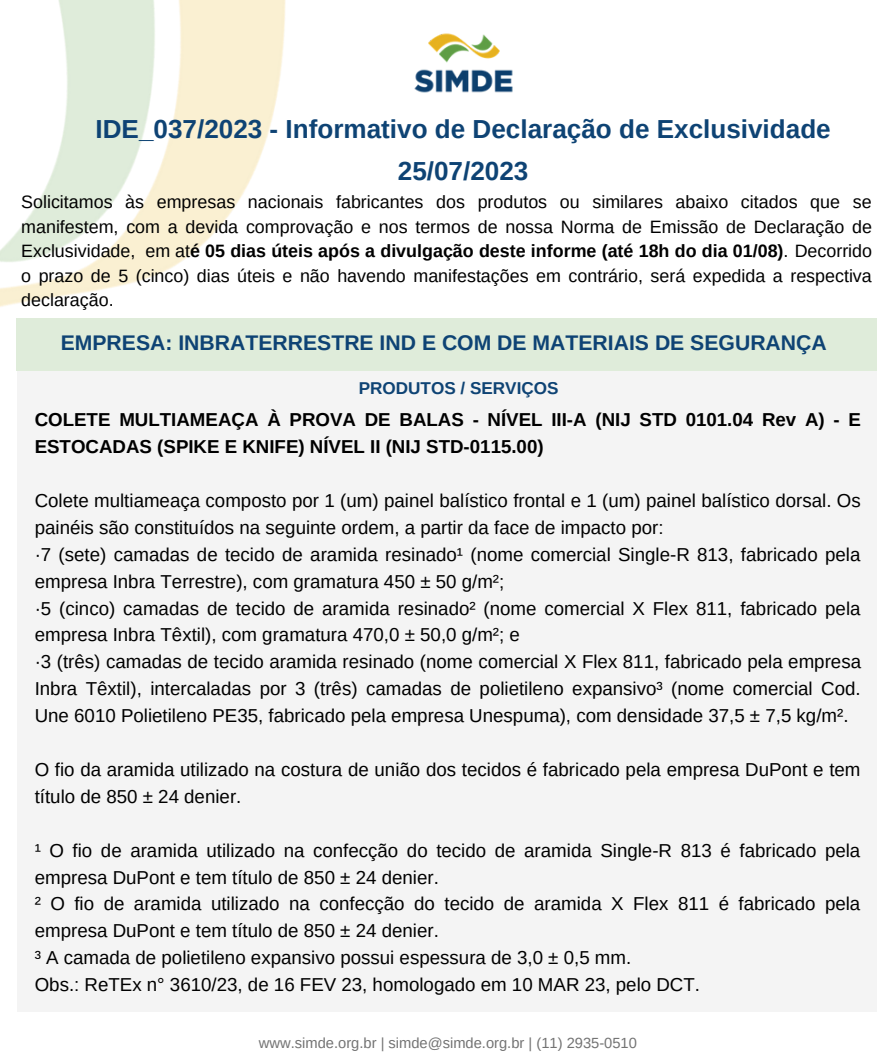
<style>
.page{position:relative;width:894px;height:1064px;background:#fff}
.page>*{position:absolute;margin:0;border:0;box-sizing:border-box;transform-origin:0 0}
.t1{font:700 26.1px "Arimo";color:#0e4374}
.t2{font:700 21.15px "Arimo";color:#0e4374}
.t3{font:18.75px/26.8px "Arimo";color:#000}
.t4{font:700 18.75px/26.8px "Arimo";color:#000}
.t5{font:17.85px/24.6px "Arimo";color:#000;text-align:justify}
.t6{font:700 17.1px "Arimo";color:#0e4374}
.t7{font:14.7px "Arimo";color:#737373}
.s1{font-weight:700}
</style>
<div class="page">
<img style="left:0;top:0;width:286px;height:307px">
<img style="left:414px;top:33px;width:99px;height:60px">
<div style="left:16px;top:318px;width:860px;height:53px;background:#dfecda"></div>
<div style="left:18px;top:371px;width:858px;height:640px;background:#f4f4f4"></div>
<p class="t1" style="left:95px;top:115px;width:736px">IDE_037/2023 - Informativo de Declaração de Exclusividade</p>
<p class="t1" style="left:398px;top:156px;width:132px">25/07/2023</p>
<p class="t5" style="left:21px;top:189px;width:852px">Solicitamos às empresas nacionais fabricantes dos produtos ou similares abaixo citados que se manifestem, com a devida comprovação e nos termos de nossa Norma de Emissão de Declaração de Exclusividade, em at<span class="s1">é 05 dias úteis após a divulgação deste informe (até 18h do dia 01/08)</span>. Decorrido o prazo de 5 (cinco) dias úteis e não havendo manifestações em contrário, será expedida a respectiva declaração.</p>
<p class="t2" style="left:61px;top:330px;width:767px">EMPRESA: INBRATERRESTRE IND E COM DE MATERIAIS DE SEGURANÇA</p>
<p class="t6" style="left:358px;top:378px;width:201px">PRODUTOS / SERVIÇOS</p>
<p class="t4" style="left:35px;top:406px;width:827px">COLETE MULTIAMEAÇA À PROVA DE BALAS - NÍVEL III-A (NIJ STD 0101.04 Rev A) - E<br>ESTOCADAS (SPIKE E KNIFE) NÍVEL II (NIJ STD-0115.00)</p>
<p class="t3" style="left:35px;top:487px;width:827px">Colete multiameaça composto por 1 (um) painel balístico frontal e 1 (um) painel balístico dorsal. Os painéis são constituídos na seguinte ordem, a partir da face de impacto por:</p>
<p class="t3" style="left:35px;top:540px;width:827px">·7 (sete) camadas de tecido de aramida resinado¹ (nome comercial Single-R 813, fabricado pela empresa Inbra Terrestre), com gramatura 450 ± 50 g/m²;</p>
<p class="t3" style="left:35px;top:594px;width:827px">·5 (cinco) camadas de tecido de aramida resinado² (nome comercial X Flex 811, fabricado pela empresa Inbra Têxtil), com gramatura 470,0 ± 50,0 g/m²; e</p>
<p class="t3" style="left:35px;top:648px;width:827px;text-align:justify">·3 (três) camadas de tecido aramida resinado (nome comercial X Flex 811, fabricado pela empresa Inbra Têxtil), intercaladas por 3 (três) camadas de polietileno expansivo³ (nome comercial Cod.<br>Une 6010 Polietileno PE35, fabricado pela empresa Unespuma), com densidade 37,5 ± 7,5 kg/m².</p>
<p class="t3" style="left:35px;top:755px;width:827px">O fio da aramida utilizado na costura de união dos tecidos é fabricado pela empresa DuPont e tem título de 850 ± 24 denier.</p>
<p class="t3" style="left:35px;top:836px;width:826px">¹ O fio de aramida utilizado na confecção do tecido de aramida Single-R 813 é fabricado pela empresa DuPont e tem título de 850 ± 24 denier.</p>
<p class="t3" style="left:35px;top:890px;width:826px">² O fio de aramida utilizado na confecção do tecido de aramida X Flex 811 é fabricado pela empresa DuPont e tem título de 850 ± 24 denier.</p>
<p class="t3" style="left:35px;top:944px;width:598px">³ A camada de polietileno expansivo possui espessura de 3,0 ± 0,5 mm.</p>
<p class="t3" style="left:35px;top:970px;width:666px">Obs.: ReTEx n° 3610/23, de 16 FEV 23, homologado em 10 MAR 23, pelo DCT.</p>
<p class="t7" style="left:259px;top:1034px;width:379px">www.simde.org.br | simde@simde.org.br | (11) 2935-0510</p>
</div>
